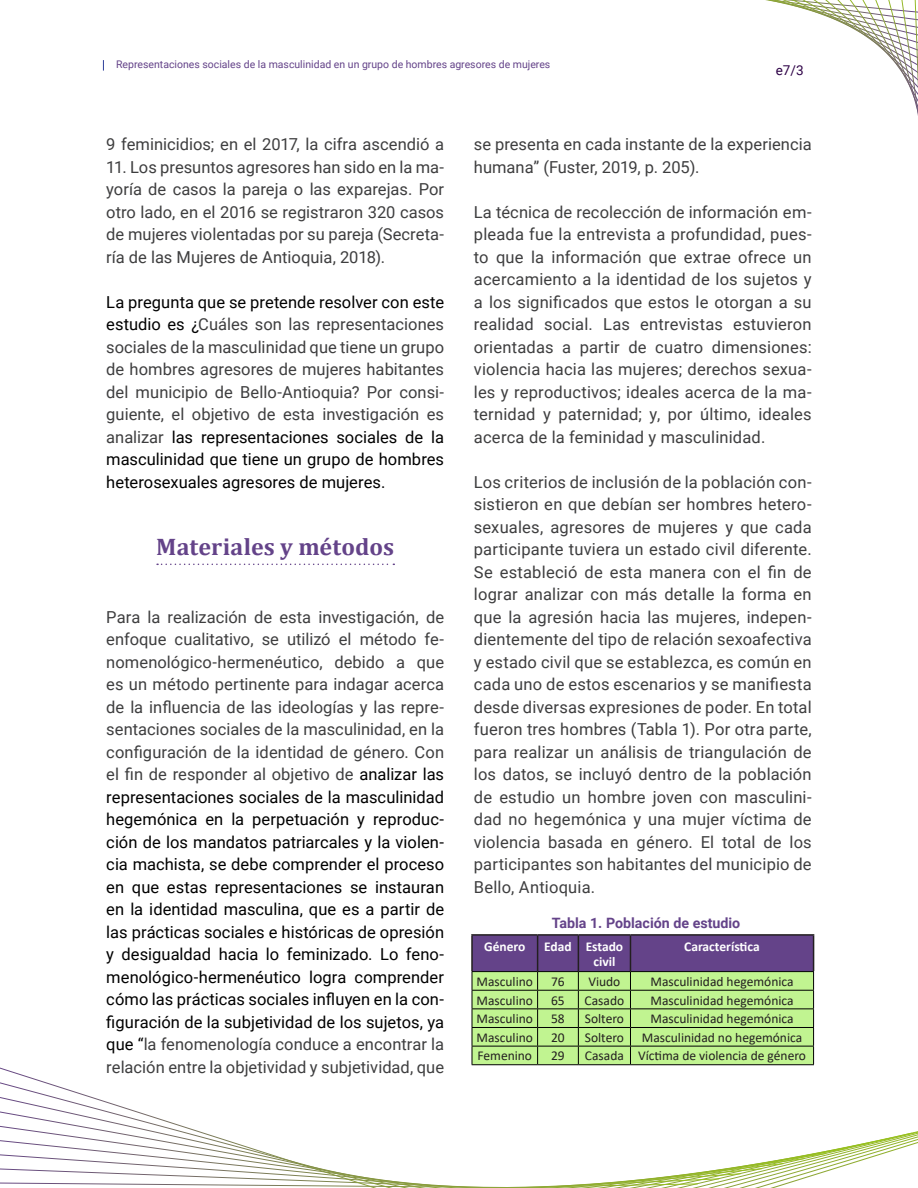
<style>
.page{position:relative;width:918px;height:1188px;background:#fff}
.page>*{position:absolute;margin:0;border:0;box-sizing:border-box;transform-origin:0 0}
.TITULO_0{font:700 24px "Cambria";letter-spacing:.005em;color:#644389}
.Cuerpo_Articulo{font:16.5px/22.5px "Roboto";letter-spacing:.005em;color:#3e3e3f;text-align:justify}
.Cuerpo_Articulo-2{font:16.5px/22.5px "Roboto";color:#000;text-align:justify}
.TABLA_cabezote{font:700 14.25px "Roboto";color:#644389}
.t1{font:13.5px "Calibri";color:#231f20}
.t2{font:700 13.5px/14.5px "Calibri";color:#fff;text-align:center}
.t3{font:13.5px "Roboto";color:#2d0046}
.t4{font:10.5px "Roboto";color:#644389}
.s1{color:#000}
.s2{color:#3e3e3f}
</style>
<div class="page">
<svg style="left:765px;top:0;width:153px;height:116px"></svg>
<svg style="left:891px;top:1132px;width:22px;height:20px"></svg>
<svg style="left:870px;top:1137px;width:21px;height:21px"></svg>
<svg style="left:570px;top:1141px;width:300px;height:47px"></svg>
<svg style="left:0;top:1061px;width:506px;height:127px"></svg>
<svg style="left:157px;top:564px;width:237px;height:1px"></svg>
<hr style="left:471px;top:934px;width:67px;height:2px;background:#231f20">
<hr style="left:471px;top:936px;width:2px;height:35px;background:#231f20">
<hr style="left:538px;top:934px;width:40px;height:2px;background:#231f20">
<hr style="left:578px;top:934px;width:52px;height:2px;background:#231f20">
<hr style="left:630px;top:934px;width:184px;height:2px;background:#231f20">
<svg style="left:472px;top:935px;width:342px;height:129px;background:#9db686"></svg>
<hr style="left:472px;top:1064px;width:66px;height:1px;background:#000">
<hr style="left:538px;top:1064px;width:40px;height:1px;background:#000">
<hr style="left:578px;top:1064px;width:52px;height:1px;background:#000">
<hr style="left:630px;top:1064px;width:184px;height:1px;background:#000">
<p class="t4" style="left:116px;top:57px;width:436px">Representaciones sociales de la masculinidad en un grupo de hombres agresores de mujeres</p>
<p class="t3" style="left:776px;top:61px;width:29px">e7/3</p>
<p class="Cuerpo_Articulo" style="left:106px;top:132px;width:339px">9 feminicidios; en el 2017, la cifra ascendió a</p>
<p class="Cuerpo_Articulo" style="left:106px;top:155px;width:339px">11. Los presuntos agresores han sido en la ma&shy;yoría de casos la pareja o las exparejas. Por otro lado, en el 2016 se registraron 320 casos de mujeres violentadas por su pareja (Secreta&shy;ría de las Mujeres de Antioquia, 2018).</p>
<p class="Cuerpo_Articulo" style="left:106px;top:290px;width:339px"><span class="s1">La pregunta que se pretende resolver con este estudio es ¿</span>Cuáles son las representaciones sociales de la masculinidad que tiene un grupo de hombres agresores de mujeres habitantes del municipio de Bello-Antioquia? Por consi&shy;guiente, el objetivo de esta investigación es analizar <span class="s1">las representaciones sociales de la masculinidad que tiene un grupo de hombres heterosexuales agresores de mujeres.</span></p>
<p class="TITULO_0" style="left:156px;top:530px;width:239px">Materiales y métodos</p>
<p class="Cuerpo_Articulo-2" style="left:106px;top:605px;width:339px"><span class="s2">Para la realización de esta investigación, de enfoque cualitativo, se utilizó el método fe&shy;nomenológico-hermenéutico, debido a que es un método pertinente para indagar acerca de la influencia de las ideologías y las repre&shy;sentaciones sociales de la masculinidad, en la configuración de la identidad de género. Con el fin de responder al objetivo de</span> analizar las representaciones sociales de la masculinidad hegemónica en la perpetuación y reproduc&shy;ción de los mandatos patriarcales y la violen&shy;cia machista, se debe comprender el proceso en que estas representaciones se instauran en la identidad masculina, que es a partir de las prácticas sociales e históricas de opresión y desigualdad hacia lo feminizado. Lo feno&shy;menológico-hermenéutico logra comprender cómo las prácticas sociales influyen en la con&shy;figuración de la subjetividad de los sujetos, ya que “<span class="s2">la fenomenología conduce a encontrar la relación entre la objetividad y subjetividad, que</span></p>
<p class="Cuerpo_Articulo" style="left:474px;top:132px;width:339px">se presenta en cada instante de la experiencia humana” (Fuster, 2019, p. 205).</p>
<p class="Cuerpo_Articulo" style="left:474px;top:200px;width:339px">La técnica de recolección de información em&shy;pleada fue la entrevista a profundidad, pues&shy;to que la información que extrae ofrece un acercamiento a la identidad de los sujetos y a los significados que estos le otorgan a su realidad social. Las entrevistas estuvieron orientadas a partir de cuatro dimensiones: violencia hacia las mujeres; derechos sexua&shy;les y reproductivos; ideales acerca de la ma&shy;ternidad y paternidad; y, por último, ideales acerca de la feminidad y masculinidad.</p>
<p class="Cuerpo_Articulo" style="left:474px;top:470px;width:339px">Los criterios de inclusión de la población con&shy;sistieron en que debían ser hombres hetero&shy;sexuales, agresores de mujeres y que cada participante tuviera un estado civil diferente.<br>Se estableció de esta manera con el fin de lograr analizar con más detalle la forma en que la agresión hacia las mujeres, indepen&shy;dientemente del tipo de relación sexoafectiva y estado civil que se establezca, es común en cada uno de estos escenarios y se manifiesta desde diversas expresiones de poder. En total fueron tres hombres (Tabla 1). Por otra parte, para realizar un análisis de triangulación de los datos, se incluyó dentro de la población de estudio un hombre joven con masculini&shy;dad no hegemónica y una mujer víctima de violencia basada en género. El total de los participantes son habitantes del municipio de Bello, Antioquia.</p>
<p class="TABLA_cabezote" style="left:552px;top:913px;width:190px">Tabla 1. Población de estudio</p>
<p class="t2" style="left:484px;top:939px;width:43px">Género</p>
<p class="t2" style="left:544px;top:939px;width:29px">Edad</p>
<p class="t2" style="left:586px;top:939px;width:39px">Estado civil</p>
<p class="t2" style="left:684px;top:939px;width:77px">Característica</p>
<p class="t1" style="left:477px;top:972px;width:58px">Masculino</p>
<p class="t1" style="left:551px;top:972px;width:15px">76</p>
<p class="t1" style="left:588px;top:972px;width:34px">Viudo</p>
<p class="t1" style="left:650px;top:972px;width:145px">Masculinidad hegemónica</p>
<p class="t1" style="left:477px;top:991px;width:58px">Masculino</p>
<p class="t1" style="left:551px;top:991px;width:15px">65</p>
<p class="t1" style="left:585px;top:991px;width:41px">Casado</p>
<p class="t1" style="left:650px;top:991px;width:145px">Masculinidad hegemónica</p>
<p class="t1" style="left:477px;top:1009px;width:58px">Masculino</p>
<p class="t1" style="left:551px;top:1009px;width:15px">58</p>
<p class="t1" style="left:585px;top:1009px;width:41px">Soltero</p>
<p class="t1" style="left:650px;top:1009px;width:145px">Masculinidad hegemónica</p>
<p class="t1" style="left:477px;top:1028px;width:58px">Masculino</p>
<p class="t1" style="left:551px;top:1028px;width:15px">20</p>
<p class="t1" style="left:585px;top:1028px;width:41px">Soltero</p>
<p class="t1" style="left:642px;top:1028px;width:162px">Masculinidad no hegemónica</p>
<p class="t1" style="left:477px;top:1047px;width:56px">Femenino</p>
<p class="t1" style="left:551px;top:1047px;width:15px">29</p>
<p class="t1" style="left:585px;top:1047px;width:40px">Casada</p>
<p class="t1" style="left:638px;top:1047px;width:169px">Víctima de violencia de género</p>
</div>
